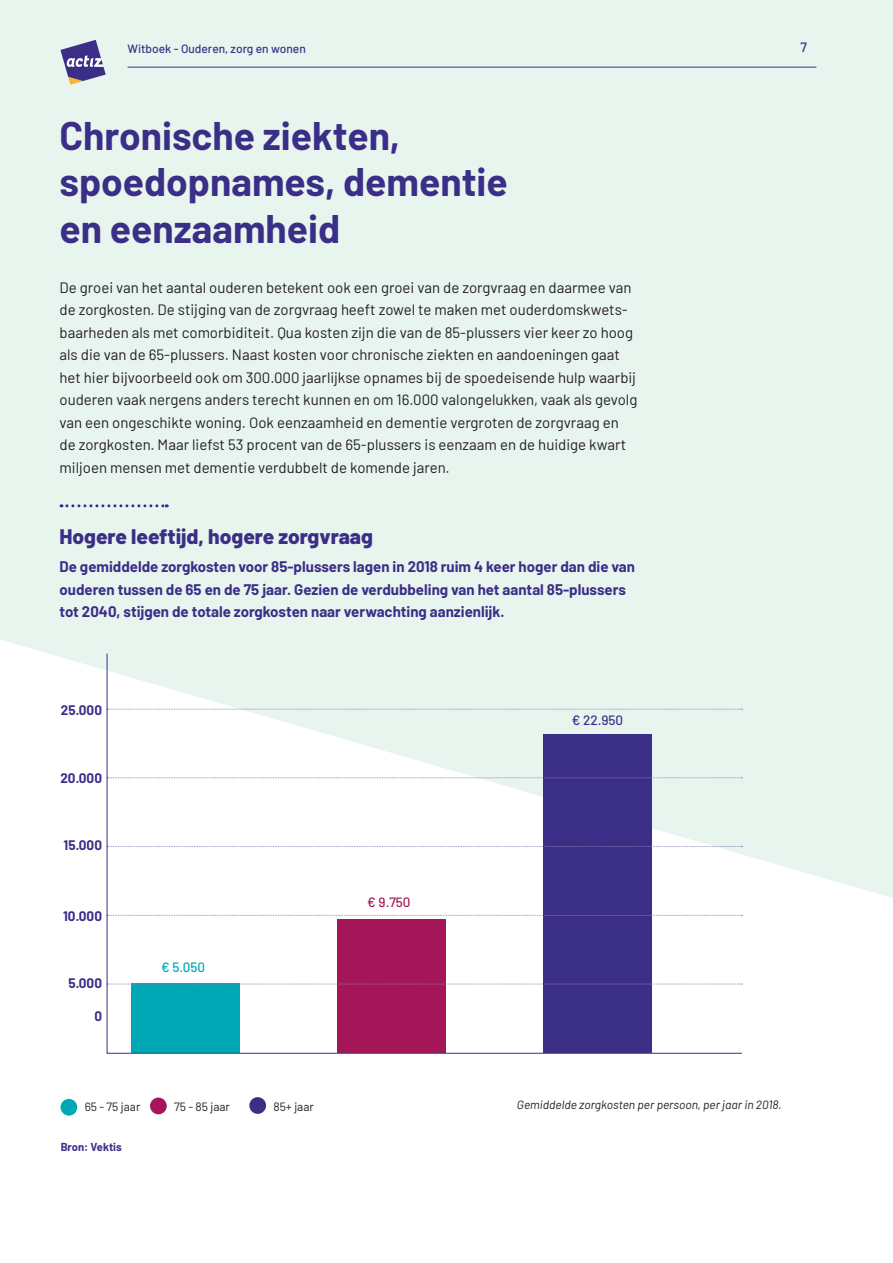
<style>
.page{position:relative;width:893px;height:1263px;background:#fff}
.page>*{position:absolute;margin:0;border:0;box-sizing:border-box;transform-origin:0 0}
.Titel_64pt{font:700 39px "Barlow";color:#3b2e86}
.Koppen{font:800 21px "Barlow";color:#3b2e86}
.Platte_tekst{font:15px/22.5px "Barlow";color:#231f20}
.Koppen-2{font:700 15px/22.5px "Barlow";color:#3b2e86}
.Tussenkop{font:700 13.5px "Barlow";color:#3b2e86}
.Tussenkop-2{font:500 13.5px "Barlow";color:#3b2e86}
.Tussenkop-3{font:500 13.5px "Barlow";color:#00a7b5}
.Tussenkop-4{font:500 13.5px "Barlow";color:#a41658}
.Koppen-3{font:italic 12px "Barlow";color:#231f20}
.t1{font:500 12px "Barlow";color:#3b2e86}
.Koppen-4{font:12px "Barlow";color:#231f20}
.Koppen-5{font:700 11.25px "Barlow";color:#3b2e86}
</style>
<div class="page">
<div style="left:0;top:0;width:893px;height:898px;background:#e8f5ef"></div>
<svg style="left:61px;top:504px;width:106px;height:3px"></svg>
<svg style="left:106px;top:653px;width:637px;height:401px"></svg>
<div style="left:61px;top:1099px;width:16px;height:16px;background:#00a7b5;border-radius:50%"></div>
<div style="left:150px;top:1097px;width:17px;height:17px;background:#a41658;border-radius:50%"></div>
<div style="left:249px;top:1097px;width:17px;height:17px;background:#3b2e86;border-radius:50%"></div>
<svg style="left:60px;top:40px;width:46px;height:45px;background:#908cb4"></svg>
<hr style="left:128px;top:67px;width:688px;height:1px;background:#3b2e86">
<p class="t1" style="left:128px;top:39px;width:180px">Witboek - Ouderen, zorg en wonen</p>
<p class="Tussenkop-2" style="left:800px;top:37px;width:8px">7</p>
<p class="Titel_64pt" style="left:60px;top:107px;width:342px">Chronische ziekten,</p>
<p class="Titel_64pt" style="left:60px;top:153px;width:450px">spoedopnames, dementie</p>
<p class="Titel_64pt" style="left:60px;top:200px;width:282px">en eenzaamheid</p>
<p class="Platte_tekst" style="left:60px;top:275px;width:579px">De groei van het aantal ouderen betekent ook een groei van de zorgvraag en daarmee van de zorgkosten. De stijging van de zorgvraag heeft zowel te maken met ouderdomskwets&shy;baarheden als met comorbiditeit. Qua kosten zijn die van de 85-plussers vier keer zo hoog als die van de 65-plussers. Naast kosten voor chronische ziekten en aandoeningen gaat het hier bijvoorbeeld ook om 300.000 jaarlijkse opnames bij de spoedeisende hulp waarbij ouderen vaak nergens anders terecht kunnen en om 16.000 valongelukken, vaak als gevolg van een ongeschikte woning. Ook eenzaamheid en dementie vergroten de zorgvraag en de zorgkosten. Maar liefst 53 procent van de 65-plussers is eenzaam en de huidige kwart miljoen mensen met dementie verdubbelt de komende jaren.</p>
<p class="Koppen" style="left:60px;top:520px;width:315px">Hogere leeftijd, hogere zorgvraag</p>
<p class="Koppen-2" style="left:60px;top:554px;width:577px">De gemiddelde zorgkosten voor 85-plussers lagen in 2018 ruim 4 keer hoger dan die van ouderen tussen de 65 en de 75 jaar. Gezien de verdubbeling van het aantal 85-plussers tot 2040, stijgen de totale zorgkosten naar verwachting aanzienlijk.</p>
<p class="Tussenkop" style="left:61px;top:700px;width:43px">25.000</p>
<p class="Tussenkop" style="left:60px;top:768px;width:43px">20.000</p>
<p class="Tussenkop" style="left:64px;top:835px;width:40px">15.000</p>
<p class="Tussenkop" style="left:63px;top:906px;width:40px">10.000</p>
<p class="Tussenkop" style="left:68px;top:973px;width:35px">5.000</p>
<p class="Tussenkop" style="left:94px;top:1006px;width:9px">0</p>
<p class="Tussenkop-3" style="left:161px;top:957px;width:45px">€ 5.050</p>
<p class="Koppen-4" style="left:85px;top:1098px;width:57px">65 - 75 jaar</p>
<p class="Koppen-4" style="left:174px;top:1098px;width:57px">75 - 85 jaar</p>
<p class="Koppen-4" style="left:274px;top:1098px;width:42px">85+ jaar</p>
<p class="Koppen-5" style="left:61px;top:1138px;width:63px">Bron: Vektis</p>
<p class="Tussenkop-4" style="left:367px;top:892px;width:45px">€ 9.750</p>
<p class="Tussenkop-2" style="left:572px;top:710px;width:53px">€ 22.950</p>
<p class="Koppen-3" style="left:517px;top:1096px;width:266px">Gemiddelde zorgkosten per persoon, per jaar in 2018.</p>
</div>
